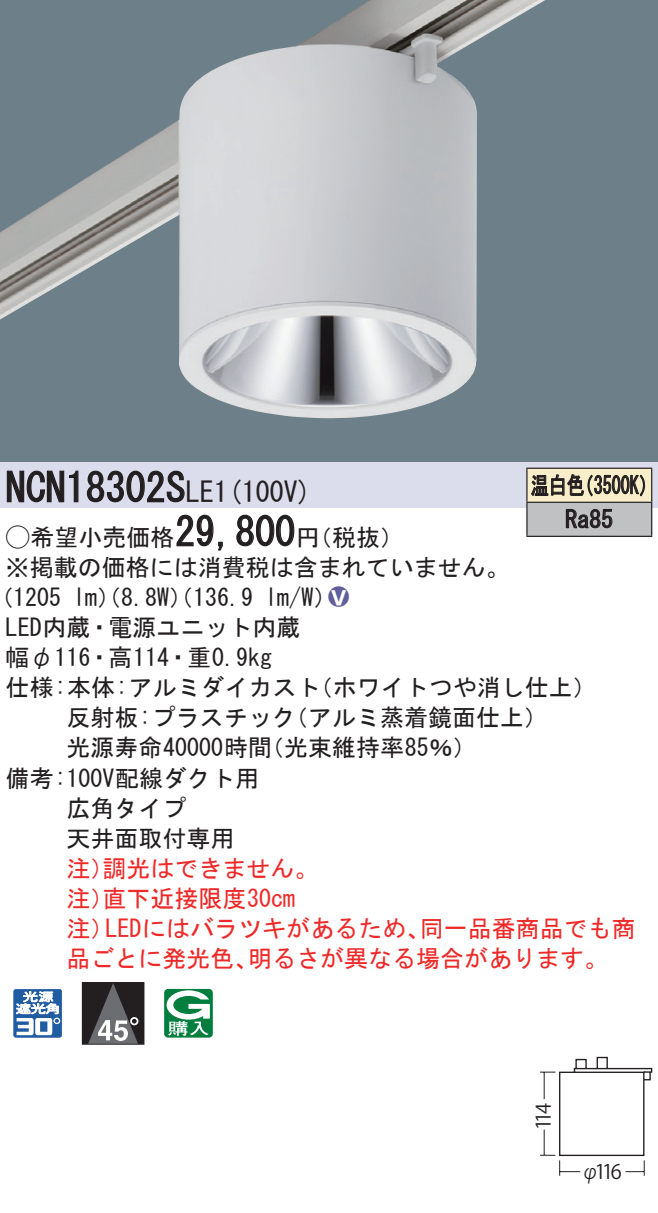
<style>
.page{position:relative;width:658px;height:1213px;background:#fff}
.page>*{position:absolute;margin:0;border:0;box-sizing:border-box;transform-origin:0 0}
.t1{font:40px "MS Gothic";color:#231f20}
.t2{font:28px "MS Gothic";color:#231f20}
.t3{font:24px/30px "MS Gothic";color:#231f20}
.t4{font:24px/30px "MS Gothic";color:#ee2928}
.t5{font:24px/34px "MS Gothic";color:#231f20;scale:.75 1}
.t6{font:24px "Ford Classification 1";color:#605e9b}
.t7{font:20px "ATC 436875472 d 44494 e 2 d 522 d 592 d 313330 90 pv RKSJ H";letter-spacing:-.145em;color:#231f20}
.t8{font:20px "ATC 436875472 d 44494 e 2 d 522 d 592 d 313330 90 pv RKSJ H";letter-spacing:-.145em;color:#231f20;scale:.85 1}
.s1{font-size:40px}
.s2{font-family:"Ford Classification 1"}
.s3{color:#fff}
</style>
<div class="page">
<div style="left:0;top:0;width:658px;height:462px;background:#6d7f88"></div>
<img style="left:0;top:0;width:545px;height:418px">
<div style="left:0;top:462px;width:658px;height:45px;background:#dbdcec"></div>
<svg style="left:6px;top:470px;width:73px;height:32px"></svg>
<svg style="left:86px;top:470px;width:99px;height:32px"></svg>
<svg style="left:176px;top:514px;width:47px;height:37px"></svg>
<svg style="left:236px;top:514px;width:59px;height:32px"></svg>
<svg style="left:13px;top:989px;width:49px;height:48px"></svg>
<div style="left:82px;top:982px;width:62px;height:61px;background:#231f20"></div>
<svg style="left:88px;top:983px;width:50px;height:60px"></svg>
<svg style="left:164px;top:988px;width:49px;height:49px"></svg>
<div style="left:527px;top:468px;width:124px;height:34px;background:#f9eeca"></div>
<div style="left:527px;top:502px;width:124px;height:34px;background:#c0c1c3"></div>
<hr style="left:526px;top:467px;width:126px;height:2px;background:#231f20">
<hr style="left:526px;top:468px;width:1px;height:33px;background:#231f20">
<hr style="left:651px;top:468px;width:1px;height:33px;background:#231f20">
<hr style="left:526px;top:501px;width:126px;height:2px;background:#231f20">
<hr style="left:526px;top:502px;width:1px;height:33px;background:#231f20">
<hr style="left:651px;top:502px;width:1px;height:33px;background:#231f20">
<hr style="left:526px;top:535px;width:126px;height:2px;background:#231f20">
<svg style="left:531px;top:474px;width:114px;height:23px"></svg>
<svg style="left:565px;top:509px;width:47px;height:19px"></svg>
<svg style="left:540px;top:1056px;width:112px;height:120px"></svg>
<h1 class="t1" style="left:6px;top:467px;width:162px">NCN18302</h1>
<p class="t2" style="left:166px;top:478px;width:147px"><span class="s1">S</span>LE (1 100 (V</p>
<h1 class="t1" style="left:175px;top:511px;width:121px">29,800</h1>
<p class="t3" style="left:6px;top:522px;width:505px"><span class="s2">A</span>希望小売価格<br>※掲載の価格には消費税は含まれていません。</p>
<p class="t6" style="left:328px;top:585px;width:22px">2<span class="s3">8</span></p>
<p class="t3" style="left:296px;top:522px;width:109px">（円税抜(</p>
<p class="t3" style="left:265px;top:582px;width:73px">l m (W/</p>
<p class="t3" style="left:6px;top:582px;width:296px;text-indent:-16px">（1205<br>LED内蔵・電源ユニット内蔵幅φ116・高114・重0.9kg</p>
<p class="t3" style="left:73px;top:582px;width:182px">lm）（8.8 ）（W 136.9</p>
<p class="t5" style="left:565px;top:468px;width:65px;text-indent:-34px">温白色<br>Ra85</p>
<p class="t5" style="left:575px;top:468px;width:109px">（3500 (K</p>
<p class="t3" style="left:284px;top:672px;width:265px;text-indent:-278px">仕様:本体:アルミダイカスト<br>（アルミ蒸着鏡面仕上(</p>
<p class="t3" style="left:309px;top:672px;width:290px">（ホワイトつや消し仕上(</p>
<p class="t3" style="left:260px;top:702px;width:218px;text-indent:-193px">反射板:プラスチック<br>（光束維持率85％(</p>
<p class="t3" style="left:66px;top:732px;width:207px">光源寿命40000時間</p>
<p class="t3" style="left:6px;top:762px;width:255px">備考:100V配線ダクト用</p>
<p class="t3" style="left:66px;top:792px;width:121px">広角タイプ</p>
<p class="t3" style="left:66px;top:822px;width:169px">天井面取付専用</p>
<p class="t4" style="left:102px;top:852px;width:217px">調光はできません。</p>
<p class="t4" style="left:102px;top:852px;width:194px;text-indent:-36px">注）<br>直下近接限度30cm</p>
<p class="t4" style="left:66px;top:882px;width:49px">注）</p>
<p class="t4" style="left:66px;top:912px;width:49px">注）</p>
<p class="t4" style="left:105px;top:912px;width:326px">LEDにはバラツキがあるため、</p>
<p class="t4" style="left:420px;top:912px;width:217px">同一品番商品でも商</p>
<p class="t4" style="left:66px;top:942px;width:193px">品ごとに発光色、</p>
<p class="t4" style="left:248px;top:942px;width:362px">明るさが異なる場合があります。</p>
<p class="t7" style="left:532px;top:1129px;width:29px;rotate:-90deg">114</p>
<p class="t7" style="left:594px;top:1160px;width:29px">116</p>
<p class="t8" style="left:581px;top:1160px;width:21px">φ</p>
</div>
